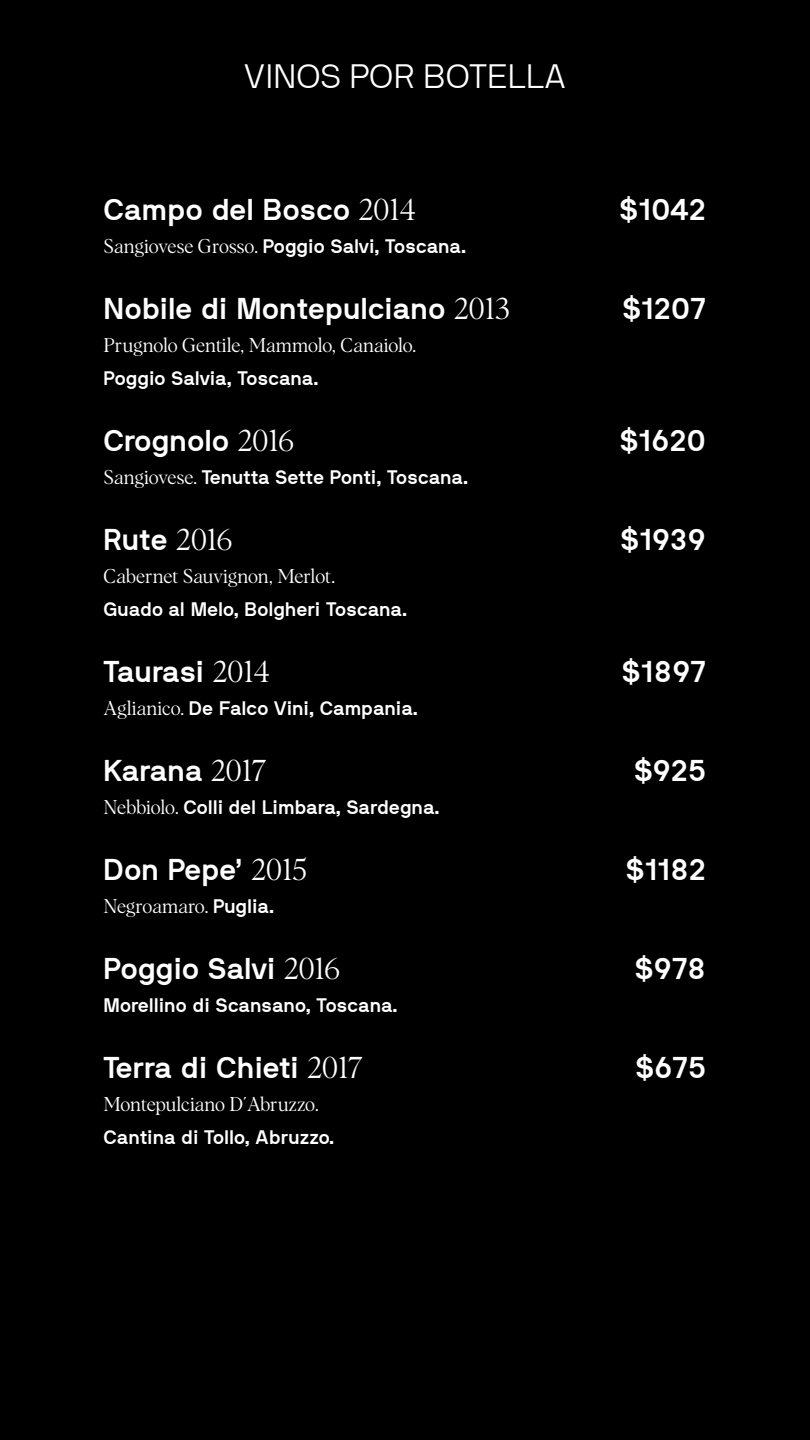
<style>
.page{position:relative;width:810px;height:1440px;background:#000}
.page>*{position:absolute;margin:0;border:0;box-sizing:border-box;transform-origin:0 0}
.t1{font:33.75px "NB International Light Webfont";color:#fff}
.t2{font:30px "NB International Bold Webfont";color:#fff}
.t3{font:19.5px "NB International Bold Webfont";color:#fff}
.t4{font:300 19.5px "Albra";letter-spacing:-.01em;color:#fff}
.s1{font-family:"Albra";font-weight:300}
.s2{font-family:"NB International Bold Webfont";font-weight:400}
</style>
<div class="page">
<h1 class="t1" style="left:243px;top:57px;width:325px">VINOS POR BOTELLA</h1>
<h2 class="t2" style="left:104px;top:192px;width:314px">Campo del Bosco <span class="s1">2014</span></h2>
<p class="t3" style="left:104px;top:235px;width:364px"><span class="s1">Sangiovese Grosso.</span> Poggio Salvi, Toscana.</p>
<h2 class="t2" style="left:104px;top:291px;width:408px">Nobile di Montepulciano <span class="s1">2013</span></h2>
<p class="t4" style="left:104px;top:331px;width:315px">Prugnolo Gentile, Mammolo, Canaiolo.</p>
<p class="t3" style="left:104px;top:367px;width:217px">Poggio Salvia, Toscana.</p>
<h2 class="t2" style="left:104px;top:423px;width:192px">Crognolo <span class="s1">2016</span></h2>
<p class="t3" style="left:104px;top:466px;width:366px"><span class="s1">Sangiovese.</span> Tenutta Sette Ponti, Toscana.</p>
<h2 class="t2" style="left:104px;top:522px;width:131px">Rute <span class="s1">2016</span></h2>
<p class="t4" style="left:104px;top:562px;width:233px">Cabernet Sauvignon, Merlot.</p>
<p class="t3" style="left:104px;top:598px;width:305px">Guado al Melo, Bolgheri Toscana.</p>
<h2 class="t2" style="left:104px;top:654px;width:168px">Taurasi <span class="s1">2014</span></h2>
<p class="t3" style="left:104px;top:697px;width:316px"><span class="s1">Aglianico.</span> De Falco Vini, Campania.</p>
<h2 class="t2" style="left:104px;top:753px;width:164px">Karana <span class="s1">2017</span></h2>
<p class="t3" style="left:104px;top:796px;width:338px"><span class="s1">Nebbiolo.</span> Colli del Limbara, Sardegna.</p>
<h2 class="t2" style="left:104px;top:852px;width:205px">Don Pepe’ <span class="s1">2015</span></h2>
<p class="t4" style="left:104px;top:892px;width:172px">Negroamaro. <span class="s2">Puglia.</span></p>
<h2 class="t2" style="left:104px;top:951px;width:238px">Poggio Salvi <span class="s1">2016</span></h2>
<p class="t3" style="left:104px;top:994px;width:296px">Morellino di Scansano, Toscana.</p>
<h2 class="t2" style="left:104px;top:1050px;width:261px">Terra di Chieti <span class="s1">2017</span></h2>
<p class="t4" style="left:104px;top:1090px;width:217px">Montepulciano D´Abruzzo.</p>
<p class="t3" style="left:104px;top:1126px;width:233px">Cantina di Tollo, Abruzzo.</p>
<h2 class="t2" style="left:620px;top:192px;width:88px">$1042</h2>
<h2 class="t2" style="left:623px;top:291px;width:85px">$1207</h2>
<h2 class="t2" style="left:620px;top:423px;width:88px">$1620</h2>
<h2 class="t2" style="left:621px;top:522px;width:87px">$1939</h2>
<h2 class="t2" style="left:622px;top:654px;width:86px">$1897</h2>
<h2 class="t2" style="left:634px;top:753px;width:74px">$925</h2>
<h2 class="t2" style="left:626px;top:852px;width:82px">$1182</h2>
<h2 class="t2" style="left:635px;top:951px;width:73px">$978</h2>
<h2 class="t2" style="left:636px;top:1050px;width:72px">$675</h2>
</div>
